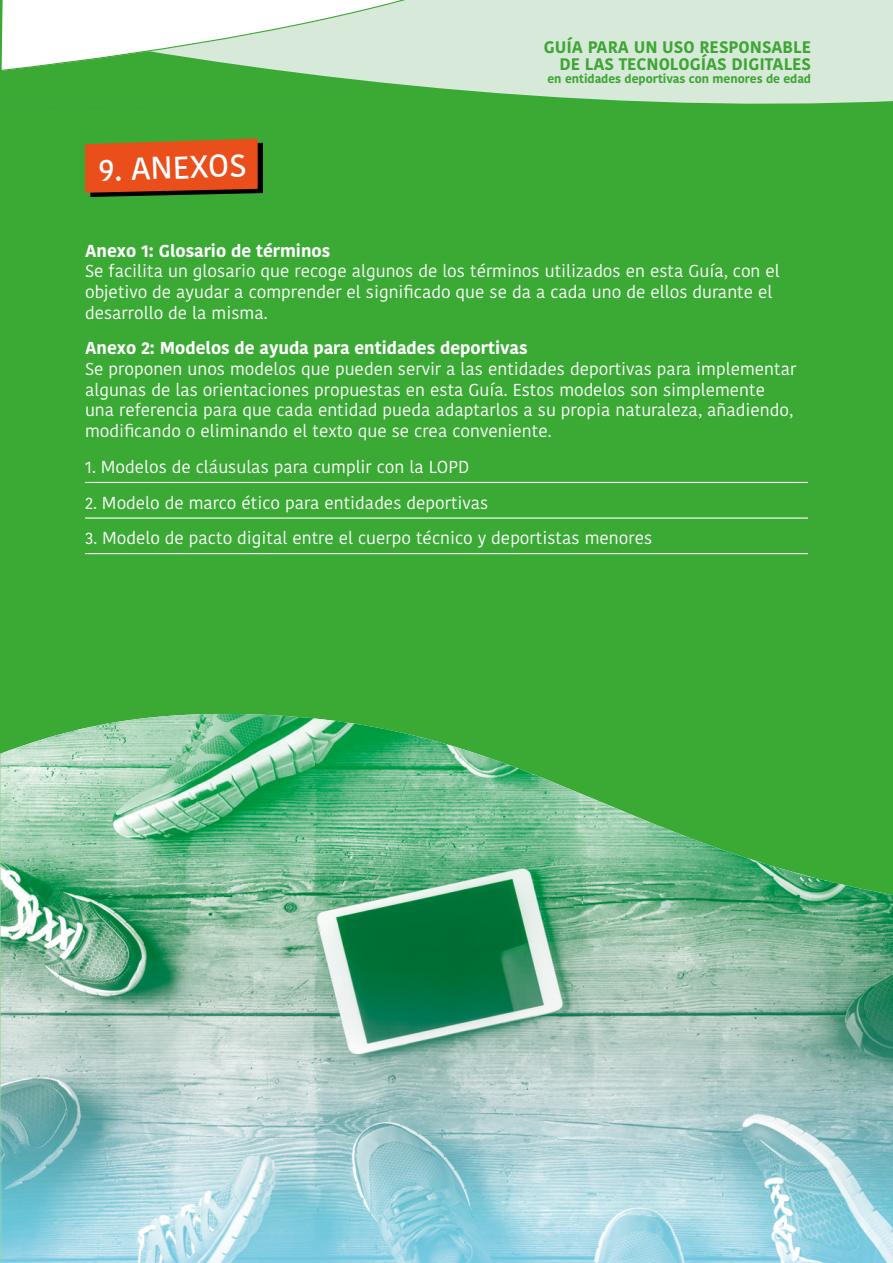
<style>
.page{position:relative;width:893px;height:1263px;background:#3aaa35}
.page>*{position:absolute;margin:0;border:0;box-sizing:border-box;transform-origin:0 0}
.t1{font:500 31.5px "Kohinoor Bangla";color:#fff}
.t2{font:17.25px/20.7px "Kohinoor Bangla";color:#fff}
.t3{font:700 17.25px "Kohinoor Bangla";color:#fff}
.t4{font:700 16.65px/17.4px "Kohinoor Bangla";color:#3fa535;text-align:right}
.t5{font:700 12px "Kohinoor Bangla";color:#3fa535}
</style>
<div class="page">
<hr style="left:85px;top:482px;width:723px;height:1px;background:#fff">
<hr style="left:85px;top:517px;width:723px;height:2px;background:#fff">
<hr style="left:85px;top:553px;width:723px;height:1px;background:#fff">
<img style="left:1px;top:714px;width:892px;height:549px">
<svg style="left:85px;top:138px;width:178px;height:59px;background:#c34f1a"></svg>
<div style="left:476px;top:0;width:417px;height:104px;background:#d7ead9"></div>
<svg style="left:1px;top:0;width:475px;height:92px"></svg>
<h1 class="t1" style="left:98px;top:145px;width:149px;rotate:-2deg">9. ANEXOS</h1>
<p class="t4" style="left:544px;top:37px;width:269px">GUÍA PARA UN USO RESPONSABLE<br>DE LAS TECNOLOGÍAS DIGITALES</p>
<p class="t5" style="left:547px;top:68px;width:265px">en entidades deportivas con menores de edad</p>
<p class="t3" style="left:85px;top:235px;width:247px">Anexo 1: Glosario de términos</p>
<p class="t2" style="left:85px;top:261px;width:696px">Se facilita un glosario que recoge algunos de los términos utilizados en esta Guía, con el objetivo de ayudar a comprender el significado que se da a cada uno de ellos durante el desarrollo de la misma.</p>
<p class="t3" style="left:85px;top:333px;width:444px">Anexo 2: Modelos de ayuda para entidades deportivas</p>
<p class="t2" style="left:85px;top:358px;width:713px">Se proponen unos modelos que pueden servir a las entidades deportivas para implementar algunas de las orientaciones propuestas en esta Guía. Estos modelos son simplemente una referencia para que cada entidad pueda adaptarlos a su propia naturaleza, añadiendo, modificando o eliminando el texto que se crea conveniente.</p>
<p class="t2" style="left:85px;top:456px;width:386px">1. Modelos de cláusulas para cumplir con la LOPD</p>
<p class="t2" style="left:85px;top:492px;width:405px">2. Modelo de marco ético para entidades deportivas</p>
<p class="t2" style="left:85px;top:527px;width:569px">3. Modelo de pacto digital entre el cuerpo técnico y deportistas menores</p>
</div>
